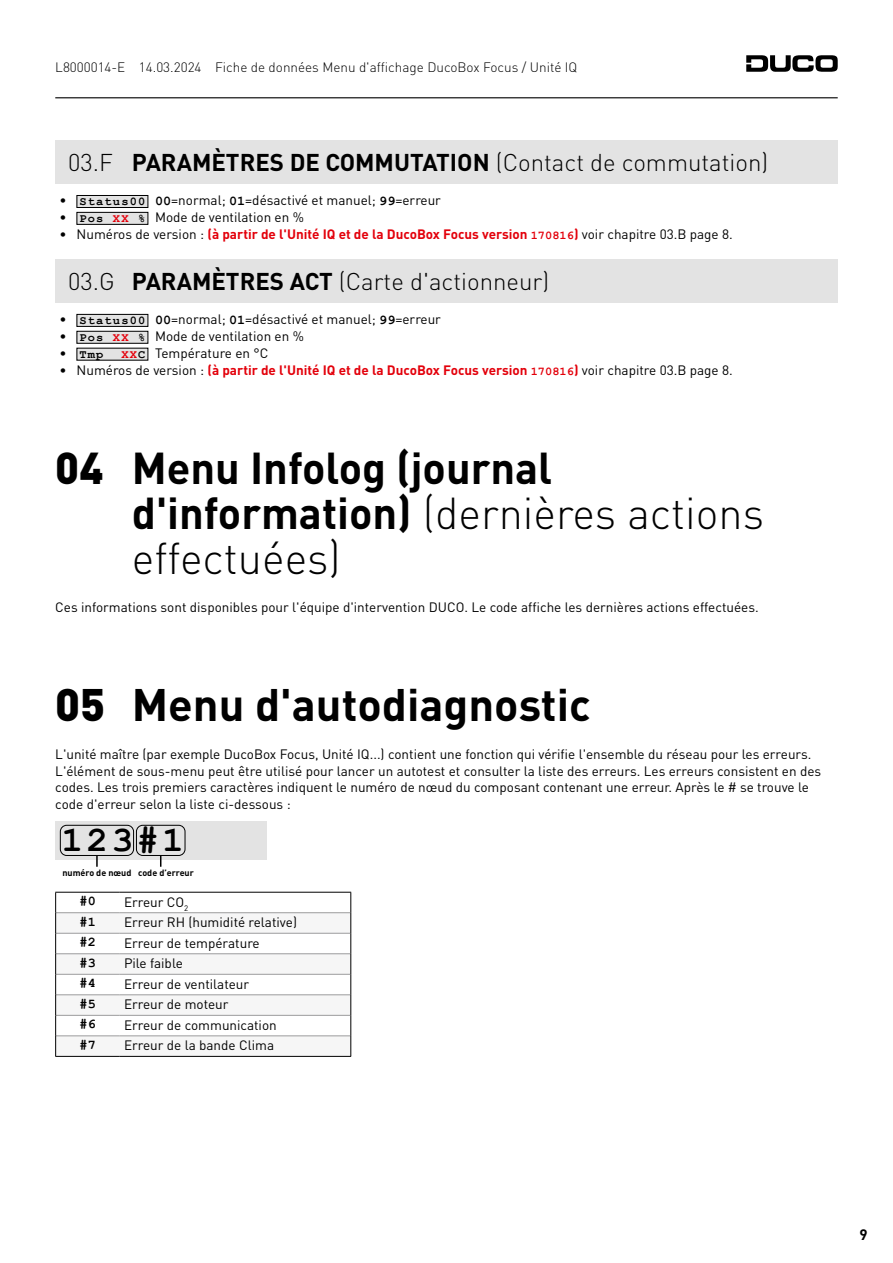
<style>
.page{position:relative;width:893px;height:1263px;background:#fff}
.page>*{position:absolute;margin:0;border:0;box-sizing:border-box;transform-origin:0 0}
.t1{font:700 45px "DINOT";color:#000}
.t2{font:700 44.1px/45px "DINOT";color:#000}
.t3{font:700 36px "Courier New";color:#000}
.t4{font:300 24px "DINOT";color:#000}
.t5{font:700 15px "DINOT";color:#000}
.t6{font:13.5px/16.8px "DINOT";color:#000}
.t7{font:700 13.5px "DINOT";color:#e3000b}
.t8{font:300 13.5px "DINOT";color:#000}
.t9{font:700 13.5px "Courier New";color:#000}
.t10{font:700 12px "Courier New";color:#000}
.t11{font:700 9px "DINOT";color:#000}
.s1{font-weight:700}
.s2{font-family:"Courier New";font-weight:700;font-size:12px}
.s3{font-family:"Courier New";font-weight:700}
.s4{font-family:"Courier New";font-weight:700;font-size:12px;color:#e3000b}
.s5{font-weight:400;color:#000}
.s6{font-family:"Courier New";font-size:12px}
.s7{font-family:"DINOT";font-weight:400;font-size:13.5px}
.s8{font-weight:900}
.s9{font-weight:300}
</style>
<div class="page">
<svg style="left:746px;top:55px;width:92px;height:17px"></svg>
<hr style="left:55px;top:97px;width:783px;height:1px;background:#000">
<div style="left:55px;top:140px;width:783px;height:44px;background:#e3e3e3"></div>
<div style="left:55px;top:259px;width:783px;height:44px;background:#e3e3e3"></div>
<div style="left:77px;top:195px;width:71px;height:12px;background:#e3e3e3"></div>
<div style="left:77px;top:195px;width:71px;height:13px;border:1px solid #000"></div>
<div style="left:77px;top:212px;width:71px;height:12px;background:#e3e3e3"></div>
<div style="left:77px;top:212px;width:71px;height:13px;border:1px solid #000"></div>
<div style="left:77px;top:314px;width:71px;height:12px;background:#e3e3e3"></div>
<div style="left:77px;top:314px;width:71px;height:13px;border:1px solid #000"></div>
<div style="left:77px;top:331px;width:71px;height:12px;background:#e3e3e3"></div>
<div style="left:77px;top:331px;width:71px;height:13px;border:1px solid #000"></div>
<div style="left:77px;top:348px;width:71px;height:12px;background:#e3e3e3"></div>
<div style="left:55px;top:821px;width:211px;height:38px;background:#e3e3e3"></div>
<div style="left:136px;top:825px;width:49px;height:31px;border:1px solid #000;border-radius:6px"></div>
<div style="left:60px;top:825px;width:74px;height:31px;border:1px solid #000;border-radius:6px"></div>
<svg style="left:160px;top:855px;width:1px;height:12px"></svg>
<svg style="left:96px;top:855px;width:2px;height:12px"></svg>
<svg style="left:55px;top:892px;width:296px;height:164px"></svg>
<hr style="left:55px;top:1056px;width:65px;height:1px;background:#000">
<hr style="left:120px;top:1056px;width:231px;height:1px;background:#000">
<p class="t8" style="left:55px;top:58px;width:524px">L8000014-E 14.03.2024 Fiche de données Menu d'affichage DucoBox Focus / Unité IQ</p>
<h3 class="t4" style="left:68px;top:146px;width:702px">03.F <span class="s1">PARAMÈTRES DE COMMUTATION</span> (Contact de commutation)</h3>
<p class="t6" style="left:60px;top:191px;width:383px">• <span class="s2">Status00</span> <span class="s3">00</span>=normal; <span class="s3">01</span>=désactivé et manuel; <span class="s3">99</span>=erreur</p>
<p class="t6" style="left:60px;top:208px;width:246px">• <span class="s2">Pos</span> <span class="s4">XX</span> <span class="s2">%</span> Mode de ventilation en %</p>
<p class="t7" style="left:60px;top:225px;width:675px"><span class="s5">• Numéros de version :</span> (à partir de l'Unité IQ et de la DucoBox Focus version <span class="s6">170816</span>) <span class="s5">voir chapitre 03.B page 8.</span></p>
<h3 class="t4" style="left:68px;top:265px;width:483px">03.G <span class="s1">PARAMÈTRES ACT</span> (Carte d'actionneur)</h3>
<p class="t6" style="left:60px;top:310px;width:383px">• <span class="s2">Status00</span> <span class="s3">00</span>=normal; <span class="s3">01</span>=désactivé et manuel; <span class="s3">99</span>=erreur</p>
<p class="t6" style="left:60px;top:327px;width:246px">• <span class="s2">Pos</span> <span class="s4">XX</span> <span class="s2">%</span> Mode de ventilation en %</p>
<p class="t10" style="left:60px;top:346px;width:45px"><span class="s7">•</span> Tmp</p>
<p class="t6" style="left:121px;top:344px;width:149px"><span class="s4">XX</span><span class="s2">C</span> Température en °C</p>
<p class="t7" style="left:60px;top:361px;width:675px"><span class="s5">• Numéros de version :</span> (à partir de l'Unité IQ et de la DucoBox Focus version <span class="s6">170816</span>) <span class="s5">voir chapitre 03.B page 8.</span></p>
<h2 class="t2" style="left:132px;top:443px;width:634px;text-indent:-77px"><span class="s8">04</span> Menu Infolog (journal d'information) <span class="s9">(dernières actions effectuées)</span></h2>
<p class="t6" style="left:55px;top:598px;width:705px">Ces informations sont disponibles pour l'équipe d'intervention DUCO. Le code affiche les dernières actions effectuées.</p>
<h1 class="t1" style="left:55px;top:674px;width:537px"><span class="s8">05</span> Menu d'autodiagnostic</h1>
<p class="t6" style="left:55px;top:745px;width:767px">L'unité maître (par exemple DucoBox Focus, Unité IQ...) contient une fonction qui vérifie l'ensemble du réseau pour les erreurs.<br>L'élément de sous-menu peut être utilisé pour lancer un autotest et consulter la liste des erreurs. Les erreurs consistent en des codes. Les trois premiers caractères indiquent le numéro de nœud du composant contenant une erreur. Après le # se trouve le code d'erreur selon la liste ci-dessous :</p>
<h3 class="t3" style="left:61px;top:817px;width:124px">123#1</h3>
<p class="t11" style="left:62px;top:867px;width:133px">numéro de nœud code d’erreur</p>
<p class="t9" style="left:80px;top:892px;width:18px">#0</p>
<p class="t6" style="left:124px;top:893px;width:66px">Erreur CO<sub>2</sub></p>
<p class="t9" style="left:80px;top:913px;width:18px">#1</p>
<p class="t6" style="left:124px;top:913px;width:175px">Erreur RH (humidité relative)</p>
<p class="t9" style="left:80px;top:933px;width:18px">#2</p>
<p class="t6" style="left:124px;top:934px;width:137px">Erreur de température</p>
<p class="t9" style="left:80px;top:954px;width:18px">#3</p>
<p class="t6" style="left:124px;top:954px;width:60px">Pile faible</p>
<p class="t9" style="left:80px;top:974px;width:18px">#4</p>
<p class="t6" style="left:124px;top:975px;width:127px">Erreur de ventilateur</p>
<p class="t9" style="left:80px;top:995px;width:18px">#5</p>
<p class="t6" style="left:124px;top:995px;width:106px">Erreur de moteur</p>
<p class="t9" style="left:80px;top:1015px;width:18px">#6</p>
<p class="t6" style="left:124px;top:1016px;width:154px">Erreur de communication</p>
<p class="t9" style="left:80px;top:1036px;width:18px">#7</p>
<p class="t6" style="left:124px;top:1036px;width:152px">Erreur de la bande Clima</p>
<p class="t5" style="left:859px;top:1224px;width:10px">9</p>
</div>
